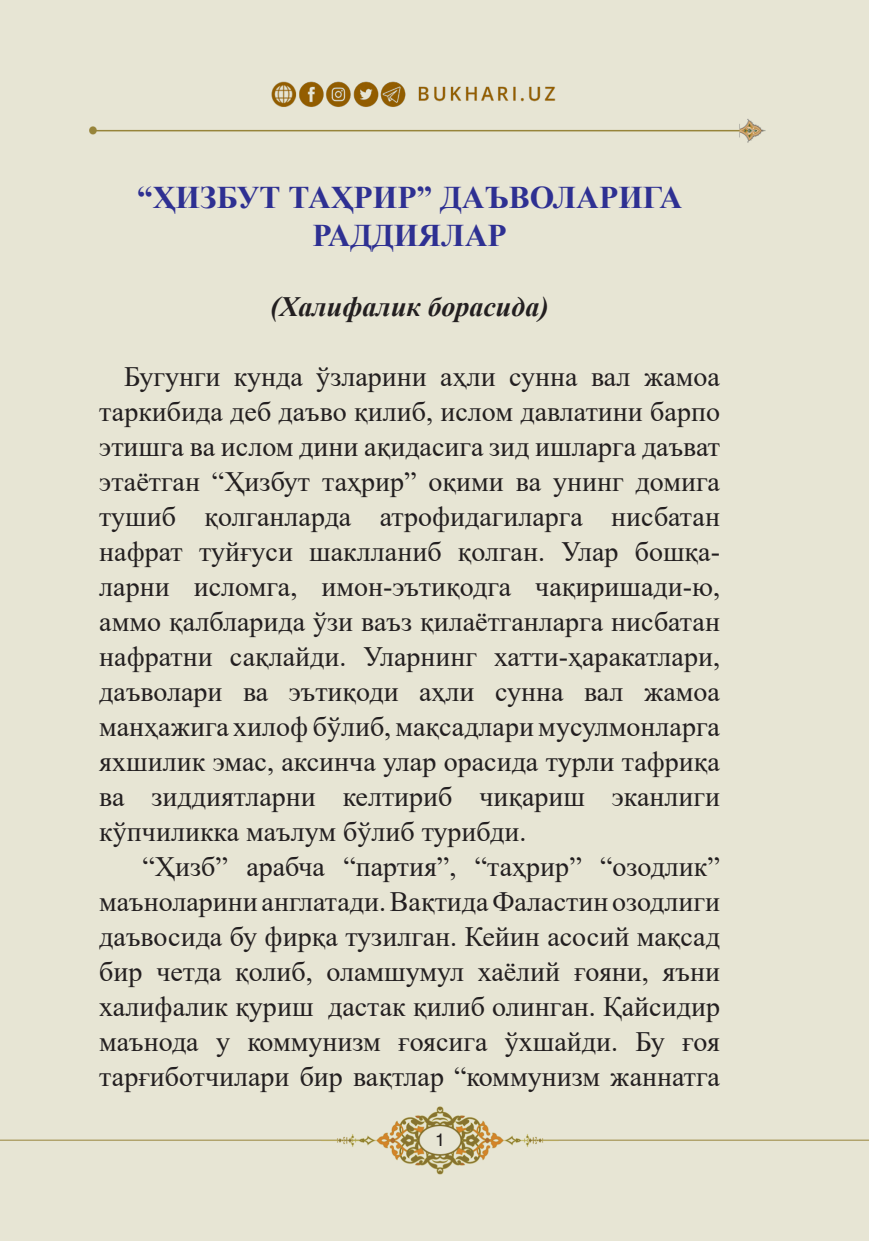
<style>
.page{position:relative;width:869px;height:1241px;background:#fff}
.page>*{position:absolute;margin:0;border:0;box-sizing:border-box;transform-origin:0 0}
.t1{font:700 31.5px/37.8px "Times New Roman";color:#2e3092;text-align:center}
.t2{font:28px/35px "Times New Roman";color:#231f20;text-align:justify}
.t3{font:italic 700 28px "Times New Roman";color:#231f20}
.t4{font:17.5px "Helios C";color:#231f20}
</style>
<div class="page">
<div style="left:0;top:0;width:868px;height:1240px;background:#e7e5d4"></div>
<img style="left:251px;top:69px;width:316px;height:46px">
<p class="t1" style="left:137px;top:178px;width:546px">“ҲИЗБУТ ТАҲРИР” ДАЪВОЛАРИГА<br>РАДДИЯЛАР</p>
<p class="t3" style="left:270px;top:287px;width:279px">(Халифалик борасида)</p>
<p class="t2" style="left:99px;top:358px;width:622px;text-indent:25px">Бугунги кунда ўзларини аҳли сунна вал жамоа таркибида деб даъво қилиб, ислом давлатини барпо этишга ва ислом дини ақидасига зид ишларга даъват этаётган “Ҳизбут таҳрир” оқими ва унинг домига тушиб қолганларда атрофидагиларга нисбатан нафрат туйғуси шаклланиб қолган. Улар бошқа&shy;ларни исломга, имон-эътиқодга чақиришади-ю, аммо қалбларида ўзи ваъз қилаётганларга нисбатан нафратни сақлайди. Уларнинг хатти-ҳаракатлари, даъволари ва эътиқоди аҳли сунна вал жамоа манҳажига хилоф бўлиб, мақсадлари мусулмонларга яхшилик эмас, аксинча улар орасида турли тафриқа ва зиддиятларни келтириб чиқариш эканлиги кўпчиликка маълум бўлиб турибди.</p>
<p class="t2" style="left:99px;top:848px;width:622px;text-indent:43px">“Ҳизб” арабча “партия”, “таҳрир” “озодлик” маъноларини англатади. Вақтида Фаластин озодлиги даъвосида бу фирқа тузилган. Кейин асосий мақсад бир четда қолиб, оламшумул хаёлий ғояни, яъни халифалик қуриш дастак қилиб олинган. Қайсидир маънода у коммунизм ғоясига ўхшайди. Бу ғоя тарғиботчилари бир вақтлар “коммунизм жаннатга</p>
<p class="t4" style="left:435px;top:1129px;width:11px">1</p>
</div>
